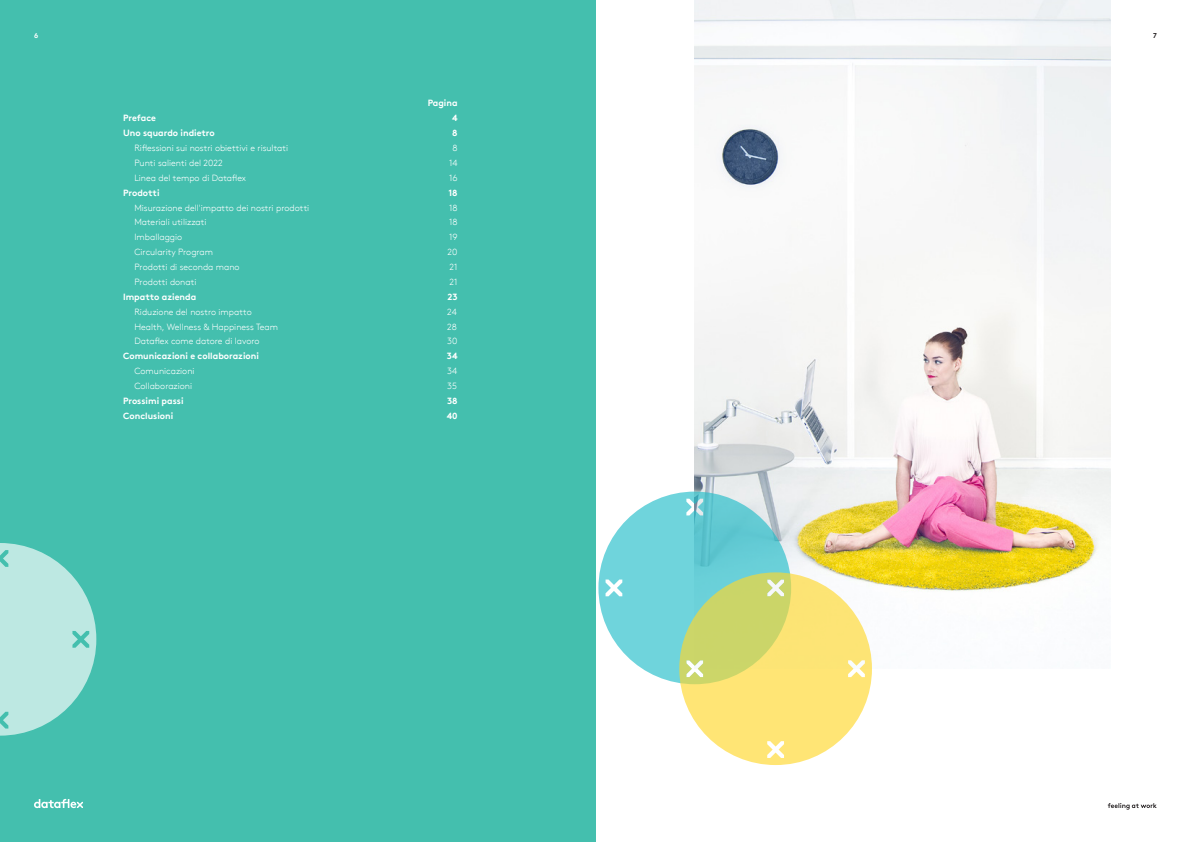
<style>
.page{position:relative;width:1191px;height:842px;background:#fff}
.page>*{position:absolute;margin:0;border:0;box-sizing:border-box;transform-origin:0 0}
.TOC_subsubchapter_kopie{font:300 9px "Brown Pro TT";color:#fff}
.TOC_chapter{font:700 9px "Brown Pro TT";color:#fff}
.t1{font:700 7px "Brown Pro TT";color:#fff}
.t2{font:700 7px "Brown Pro TT";color:#231f20}
</style>
<div class="page">
<svg style="left:1107px;top:803px;width:49px;height:7px"></svg>
<div style="left:0;top:0;width:595px;height:842px;background:#44bfae"></div>
<svg style="left:34px;top:799px;width:49px;height:9px"></svg>
<img style="left:695px;top:0;width:415px;height:592px">
<svg style="left:598px;top:492px;width:274px;height:273px"></svg>
<svg style="left:0;top:543px;width:96px;height:193px"></svg>
<p class="t1" style="left:34px;top:30px;width:6px">6</p>
<p class="t2" style="left:1153px;top:30px;width:5px">7</p>
<p class="TOC_chapter" style="left:428px;top:96px;width:31px">Pagina</p>
<p class="TOC_chapter" style="left:123px;top:111px;width:34px">Preface</p>
<p class="TOC_chapter" style="left:452px;top:111px;width:7px">4</p>
<p class="TOC_chapter" style="left:123px;top:126px;width:93px">Uno squardo indietro</p>
<p class="TOC_chapter" style="left:452px;top:126px;width:7px">8</p>
<p class="TOC_subsubchapter_kopie" style="left:134px;top:141px;width:155px">Riflessioni sui nostri obiettivi e risultati</p>
<p class="TOC_subsubchapter_kopie" style="left:452px;top:141px;width:7px">8</p>
<p class="TOC_subsubchapter_kopie" style="left:134px;top:156px;width:90px">Punti salienti del 2022</p>
<p class="TOC_subsubchapter_kopie" style="left:449px;top:156px;width:10px">14</p>
<p class="TOC_subsubchapter_kopie" style="left:134px;top:171px;width:113px">Linea del tempo di Dataflex</p>
<p class="TOC_subsubchapter_kopie" style="left:449px;top:171px;width:10px">16</p>
<p class="TOC_chapter" style="left:123px;top:185px;width:38px">Prodotti</p>
<p class="TOC_chapter" style="left:448px;top:185px;width:11px">18</p>
<p class="TOC_subsubchapter_kopie" style="left:134px;top:201px;width:176px">Misurazione dell'impatto dei nostri prodotti</p>
<p class="TOC_subsubchapter_kopie" style="left:449px;top:201px;width:10px">18</p>
<p class="TOC_subsubchapter_kopie" style="left:134px;top:216px;width:74px">Materiali utilizzati</p>
<p class="TOC_subsubchapter_kopie" style="left:449px;top:216px;width:10px">18</p>
<p class="TOC_subsubchapter_kopie" style="left:134px;top:230px;width:49px">Imballaggio</p>
<p class="TOC_subsubchapter_kopie" style="left:449px;top:230px;width:10px">19</p>
<p class="TOC_subsubchapter_kopie" style="left:134px;top:245px;width:80px">Circularity Program</p>
<p class="TOC_subsubchapter_kopie" style="left:447px;top:245px;width:11px">20</p>
<p class="TOC_subsubchapter_kopie" style="left:134px;top:260px;width:107px">Prodotti di seconda mano</p>
<p class="TOC_subsubchapter_kopie" style="left:449px;top:260px;width:10px">21</p>
<p class="TOC_subsubchapter_kopie" style="left:134px;top:275px;width:63px">Prodotti donati</p>
<p class="TOC_subsubchapter_kopie" style="left:449px;top:275px;width:10px">21</p>
<p class="TOC_chapter" style="left:123px;top:289px;width:75px">Impatto azienda</p>
<p class="TOC_chapter" style="left:447px;top:289px;width:12px">23</p>
<p class="TOC_subsubchapter_kopie" style="left:134px;top:305px;width:119px">Riduzione del nostro impatto</p>
<p class="TOC_subsubchapter_kopie" style="left:447px;top:305px;width:11px">24</p>
<p class="TOC_subsubchapter_kopie" style="left:134px;top:320px;width:145px">Health, Wellness &amp; Happiness Team</p>
<p class="TOC_subsubchapter_kopie" style="left:447px;top:320px;width:11px">28</p>
<p class="TOC_subsubchapter_kopie" style="left:134px;top:335px;width:127px">Dataflex come datore di lavoro</p>
<p class="TOC_subsubchapter_kopie" style="left:447px;top:335px;width:12px">30</p>
<p class="TOC_chapter" style="left:123px;top:349px;width:137px">Comunicazioni e collaborazioni</p>
<p class="TOC_chapter" style="left:447px;top:349px;width:12px">34</p>
<p class="TOC_subsubchapter_kopie" style="left:134px;top:364px;width:62px">Comunicazioni</p>
<p class="TOC_subsubchapter_kopie" style="left:447px;top:364px;width:12px">34</p>
<p class="TOC_subsubchapter_kopie" style="left:134px;top:379px;width:59px">Collaborazioni</p>
<p class="TOC_subsubchapter_kopie" style="left:447px;top:379px;width:11px">35</p>
<p class="TOC_chapter" style="left:123px;top:394px;width:62px">Prossimi passi</p>
<p class="TOC_chapter" style="left:447px;top:394px;width:12px">38</p>
<p class="TOC_chapter" style="left:123px;top:408px;width:52px">Conclusioni</p>
<p class="TOC_chapter" style="left:447px;top:408px;width:12px">40</p>
</div>
